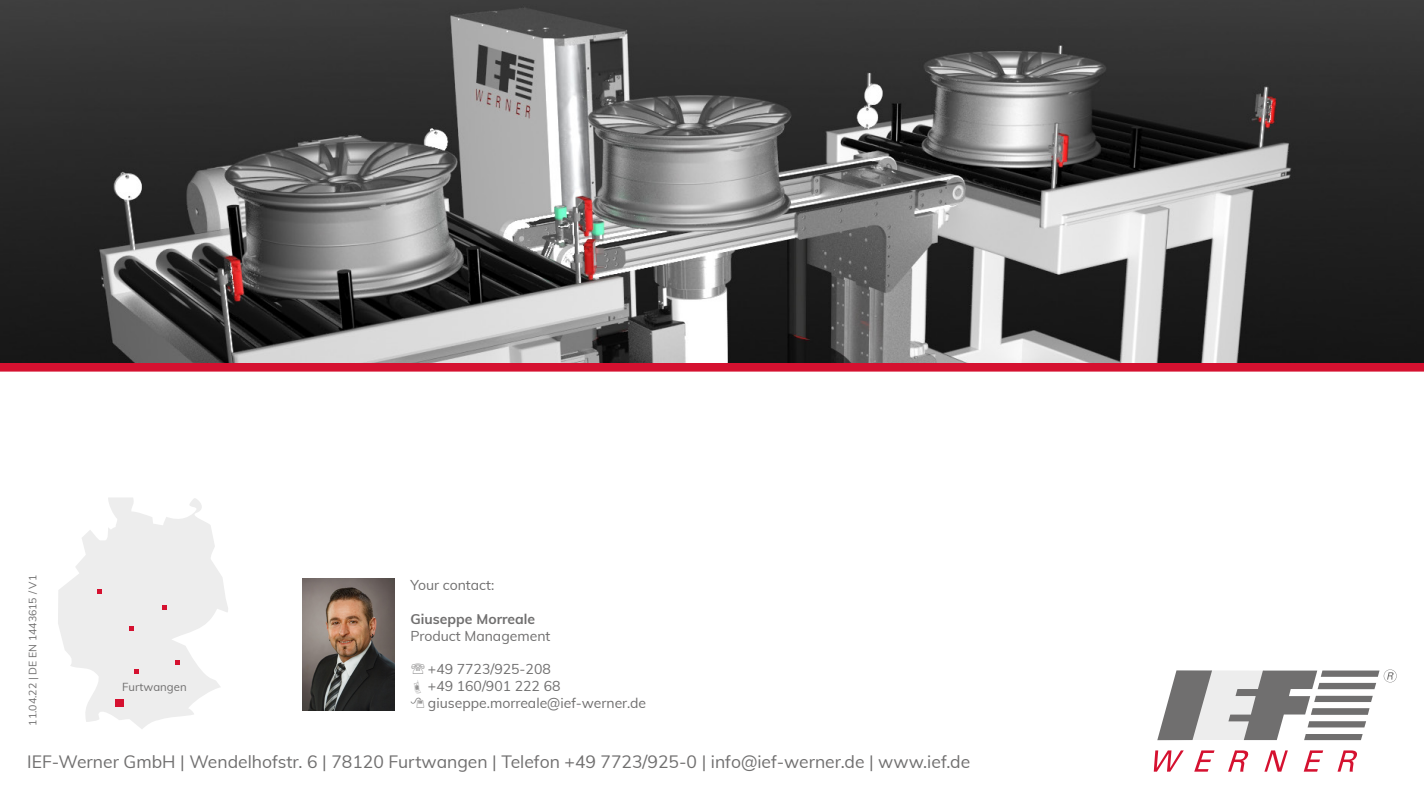
<style>
.page{position:relative;width:1424px;height:794px;background:#fff}
.page>*{position:absolute;margin:0;border:0;box-sizing:border-box;transform-origin:0 0}
.t1{font:17.5px "Muli";color:#706f6f}
.t2{font:14px/16.8px "Muli";color:#706f6f}
.t3{font:700 14px "Muli";color:#706f6f}
.t4{font:11.38px "Muli";color:#706f6f}
.t5{font:10.5px "Muli";color:#706f6f}
</style>
<div class="page">
<div style="left:0;top:363px;width:1424px;height:8px;background:#d51130"></div>
<svg style="left:1157px;top:669px;width:239px;height:71px"></svg>
<svg style="left:1154px;top:750px;width:203px;height:21px"></svg>
<svg style="left:58px;top:498px;width:170px;height:231px"></svg>
<img style="left:0;top:0;width:1424px;height:363px">
<img style="left:303px;top:578px;width:91px;height:133px">
<p class="t5" style="left:25px;top:725px;width:152px;rotate:-90deg">11.04.22 | DE EN 1443615 / V1</p>
<p class="t2" style="left:410px;top:576px;width:85px">Your contact:</p>
<p class="t3" style="left:410px;top:608px;width:126px">Giuseppe Morreale</p>
<p class="t2" style="left:410px;top:626px;width:141px">Product Management</p>
<p class="t2" style="left:428px;top:660px;width:220px">+49 7723/925-208<br>+49 160/901 222 68 giuseppe.morreale@ief-werner.de</p>
<p class="t4" style="left:122px;top:679px;width:66px">Furtwangen</p>
<p class="t1" style="left:27px;top:749px;width:944px">IEF-Werner GmbH | Wendelhofstr. 6 | 78120 Furtwangen | Telefon +49 7723/925-0 | info@ief-werner.de | www.ief.de</p>
</div>
